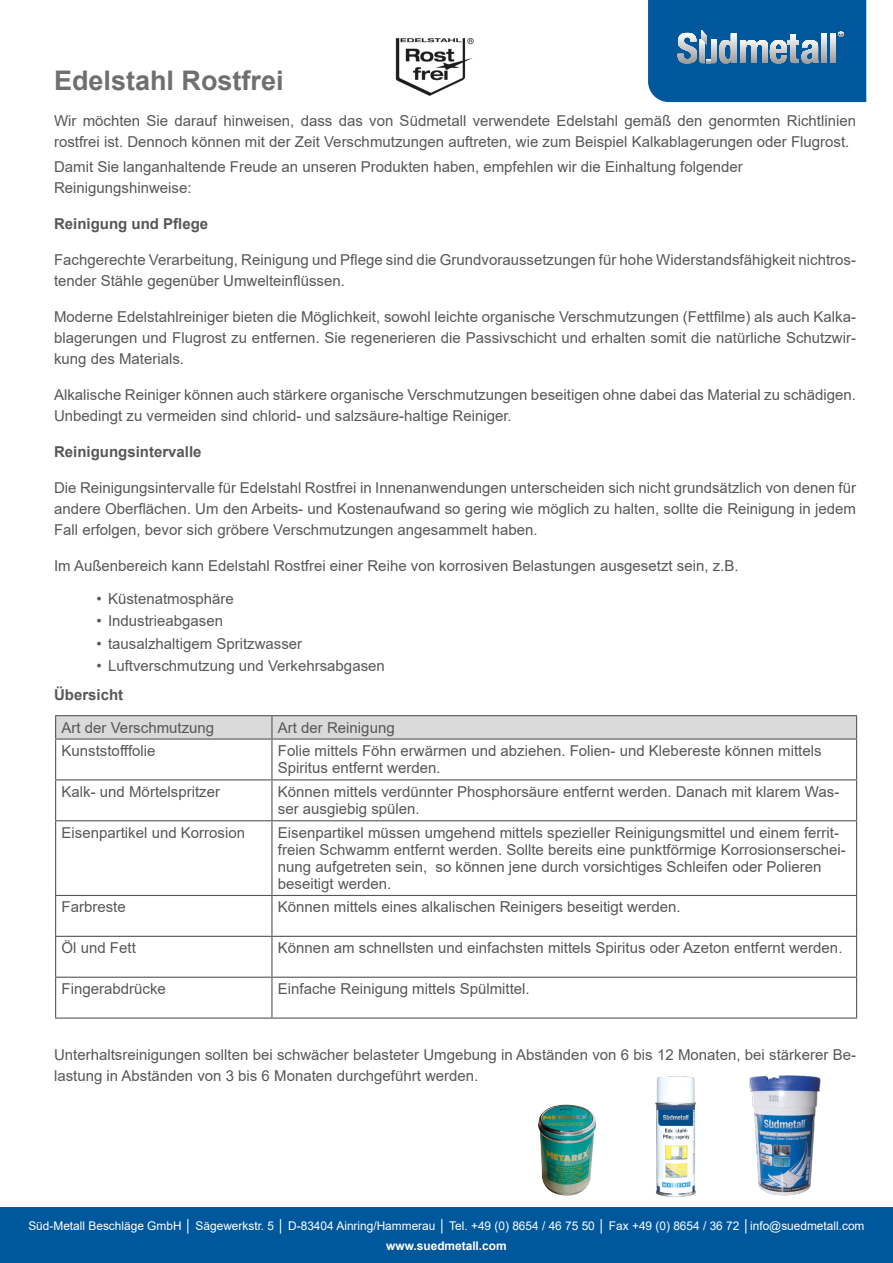
<style>
.page{position:relative;width:893px;height:1263px;background:#fff}
.page>*{position:absolute;margin:0;border:0;box-sizing:border-box;transform-origin:0 0}
.t1{font:700 27px "Arial";color:#706f6f}
.t2{font:15px/21px "Arial";color:#575756}
.t3{font:700 15px "Arial";color:#575756}
.t4{font:12px "Arial";color:#fff}
.t5{font:700 12px "Arial";color:#fff}
</style>
<div class="page">
<div style="left:0;top:1208px;width:893px;height:55px;background:#00589c"></div>
<svg style="left:648px;top:0;width:218px;height:102px;background:#1a67a2"></svg>
<img style="left:395px;top:37px;width:79px;height:59px">
<hr style="left:55px;top:715px;width:217px;height:1px;background:#575756">
<hr style="left:272px;top:715px;width:585px;height:1px;background:#575756">
<div style="left:55px;top:716px;width:802px;height:22px;background:#dadada"></div>
<hr style="left:55px;top:738px;width:217px;height:2px;background:#575756">
<hr style="left:55px;top:740px;width:1px;height:39px;background:#575756">
<hr style="left:272px;top:738px;width:585px;height:2px;background:#575756">
<hr style="left:271px;top:740px;width:2px;height:39px;background:#575756">
<hr style="left:856px;top:740px;width:1px;height:39px;background:#575756">
<hr style="left:55px;top:779px;width:217px;height:1px;background:#575756">
<hr style="left:55px;top:780px;width:1px;height:40px;background:#575756">
<hr style="left:272px;top:779px;width:585px;height:1px;background:#575756">
<hr style="left:271px;top:780px;width:2px;height:40px;background:#575756">
<hr style="left:856px;top:780px;width:1px;height:40px;background:#575756">
<hr style="left:55px;top:820px;width:217px;height:1px;background:#575756">
<hr style="left:55px;top:821px;width:1px;height:74px;background:#575756">
<hr style="left:272px;top:820px;width:585px;height:1px;background:#575756">
<hr style="left:271px;top:821px;width:2px;height:74px;background:#575756">
<hr style="left:856px;top:821px;width:1px;height:74px;background:#575756">
<hr style="left:55px;top:895px;width:217px;height:1px;background:#575756">
<hr style="left:55px;top:896px;width:1px;height:40px;background:#575756">
<hr style="left:272px;top:895px;width:585px;height:1px;background:#575756">
<hr style="left:271px;top:896px;width:2px;height:40px;background:#575756">
<hr style="left:856px;top:896px;width:1px;height:40px;background:#575756">
<hr style="left:55px;top:936px;width:217px;height:1px;background:#575756">
<hr style="left:55px;top:937px;width:1px;height:40px;background:#575756">
<hr style="left:272px;top:936px;width:585px;height:1px;background:#575756">
<hr style="left:271px;top:937px;width:2px;height:40px;background:#575756">
<hr style="left:856px;top:937px;width:1px;height:40px;background:#575756">
<hr style="left:55px;top:977px;width:217px;height:1px;background:#575756">
<hr style="left:55px;top:978px;width:1px;height:39px;background:#575756">
<hr style="left:272px;top:977px;width:585px;height:1px;background:#575756">
<hr style="left:271px;top:978px;width:2px;height:39px;background:#575756">
<hr style="left:856px;top:978px;width:1px;height:39px;background:#575756">
<hr style="left:55px;top:1017px;width:217px;height:2px;background:#575756">
<hr style="left:272px;top:1017px;width:585px;height:2px;background:#575756">
<img style="left:749px;top:1075px;width:72px;height:121px">
<img style="left:655px;top:1076px;width:41px;height:121px">
<img style="left:538px;top:1104px;width:58px;height:91px">
<h1 class="t1" style="left:54px;top:61px;width:231px">Edelstahl Rostfrei</h1>
<p class="t2" style="left:54px;top:110px;width:804px">Wir möchten Sie darauf hinweisen, dass das von Südmetall verwendete Edelstahl gemäß den genormten Richtlinien rostfrei ist. Dennoch können mit der Zeit Verschmutzungen auftreten, wie zum Beispiel Kalkablagerungen oder Flugrost.</p>
<p class="t2" style="left:54px;top:156px;width:690px">Damit Sie langanhaltende Freude an unseren Produkten haben, empfehlen wir die Einhaltung folgender<br>Reinigungshinweise:</p>
<p class="t3" style="left:54px;top:213px;width:156px">Reinigung und Pflege</p>
<p class="t2" style="left:54px;top:249px;width:804px">Fachgerechte Verarbeitung, Reinigung und Pflege sind die Grundvoraussetzungen für hohe Widerstandsfähigkeit nichtros&shy;tender Stähle gegenüber Umwelteinflüssen.</p>
<p class="t2" style="left:54px;top:306px;width:804px;text-align:justify">Moderne Edelstahlreiniger bieten die Möglichkeit, sowohl leichte organische Verschmutzungen (Fettfilme) als auch Kalka&shy;blagerungen und Flugrost zu entfernen. Sie regenerieren die Passivschicht und erhalten somit die natürliche Schutzwir&shy;kung des Materials.</p>
<p class="t2" style="left:54px;top:384px;width:804px">Alkalische Reiniger können auch stärkere organische Verschmutzungen beseitigen ohne dabei das Material zu schädigen.<br>Unbedingt zu vermeiden sind chlorid- und salzsäure-haltige Reiniger.</p>
<p class="t3" style="left:54px;top:441px;width:149px">Reinigungsintervalle</p>
<p class="t2" style="left:54px;top:477px;width:804px;text-align:justify">Die Reinigungsintervalle für Edelstahl Rostfrei in Innenanwendungen unterscheiden sich nicht grundsätzlich von denen für andere Oberflächen. Um den Arbeits- und Kostenaufwand so gering wie möglich zu halten, sollte die Reinigung in jedem Fall erfolgen, bevor sich gröbere Verschmutzungen angesammelt haben.</p>
<p class="t2" style="left:54px;top:555px;width:686px">Im Außenbereich kann Edelstahl Rostfrei einer Reihe von korrosiven Belastungen ausgesetzt sein, z.B.</p>
<p class="t2" style="left:97px;top:588px;width:139px">• Küstenatmosphäre</p>
<p class="t2" style="left:97px;top:610px;width:128px">• Industrieabgasen</p>
<p class="t2" style="left:97px;top:633px;width:207px">• tausalzhaltigem Spritzwasser</p>
<p class="t2" style="left:97px;top:655px;width:290px">• Luftverschmutzung und Verkehrsabgasen</p>
<p class="t3" style="left:54px;top:684px;width:71px">Übersicht</p>
<p class="t2" style="left:62px;top:717px;width:154px">Art der Verschmutzung</p>
<p class="t2" style="left:278px;top:717px;width:118px">Art der Reinigung</p>
<p class="t2" style="left:62px;top:740px;width:95px">Kunststofffolie</p>
<p class="t2" style="left:278px;top:742px;width:545px;line-height:17.2px">Folie mittels Föhn erwärmen und abziehen. Folien- und Klebereste können mittels<br>Spiritus entfernt werden.</p>
<p class="t2" style="left:62px;top:781px;width:160px">Kalk- und Mörtelspritzer</p>
<p class="t2" style="left:278px;top:783px;width:563px;line-height:17.2px">Können mittels verdünnter Phosphorsäure entfernt werden. Danach mit klarem Was&shy;ser ausgiebig spülen.</p>
<p class="t2" style="left:62px;top:822px;width:185px">Eisenpartikel und Korrosion</p>
<p class="t2" style="left:278px;top:824px;width:569px;line-height:17.2px">Eisenpartikel müssen umgehend mittels spezieller Reinigungsmittel und einem ferrit&shy;freien Schwamm entfernt werden. Sollte bereits eine punktförmige Korrosionserschei&shy;nung aufgetreten sein, so können jene durch vorsichtiges Schleifen oder Polieren beseitigt werden.</p>
<p class="t2" style="left:62px;top:896px;width:66px">Farbreste</p>
<p class="t2" style="left:278px;top:896px;width:404px">Können mittels eines alkalischen Reinigers beseitigt werden.</p>
<p class="t2" style="left:62px;top:937px;width:76px">Öl und Fett</p>
<p class="t2" style="left:278px;top:937px;width:566px">Können am schnellsten und einfachsten mittels Spiritus oder Azeton entfernt werden.</p>
<p class="t2" style="left:62px;top:978px;width:106px">Fingerabdrücke</p>
<p class="t2" style="left:278px;top:978px;width:253px">Einfache Reinigung mittels Spülmittel.</p>
<p class="t2" style="left:54px;top:1044px;width:804px">Unterhaltsreinigungen sollten bei schwächer belasteter Umgebung in Abständen von 6 bis 12 Monaten, bei stärkerer Be&shy;lastung in Abständen von 3 bis 6 Monaten durchgeführt werden.</p>
<p class="t4" style="left:28px;top:1217px;width:838px">Süd-Metall Beschläge GmbH │ Sägewerkstr. 5 │ D-83404 Ainring/Hammerau │ Tel. +49 (0) 8654 / 46 75 50 │ Fax +49 (0) 8654 / 36 72 │info@suedmetall.com</p>
<p class="t5" style="left:386px;top:1237px;width:122px">www.suedmetall.com</p>
</div>
